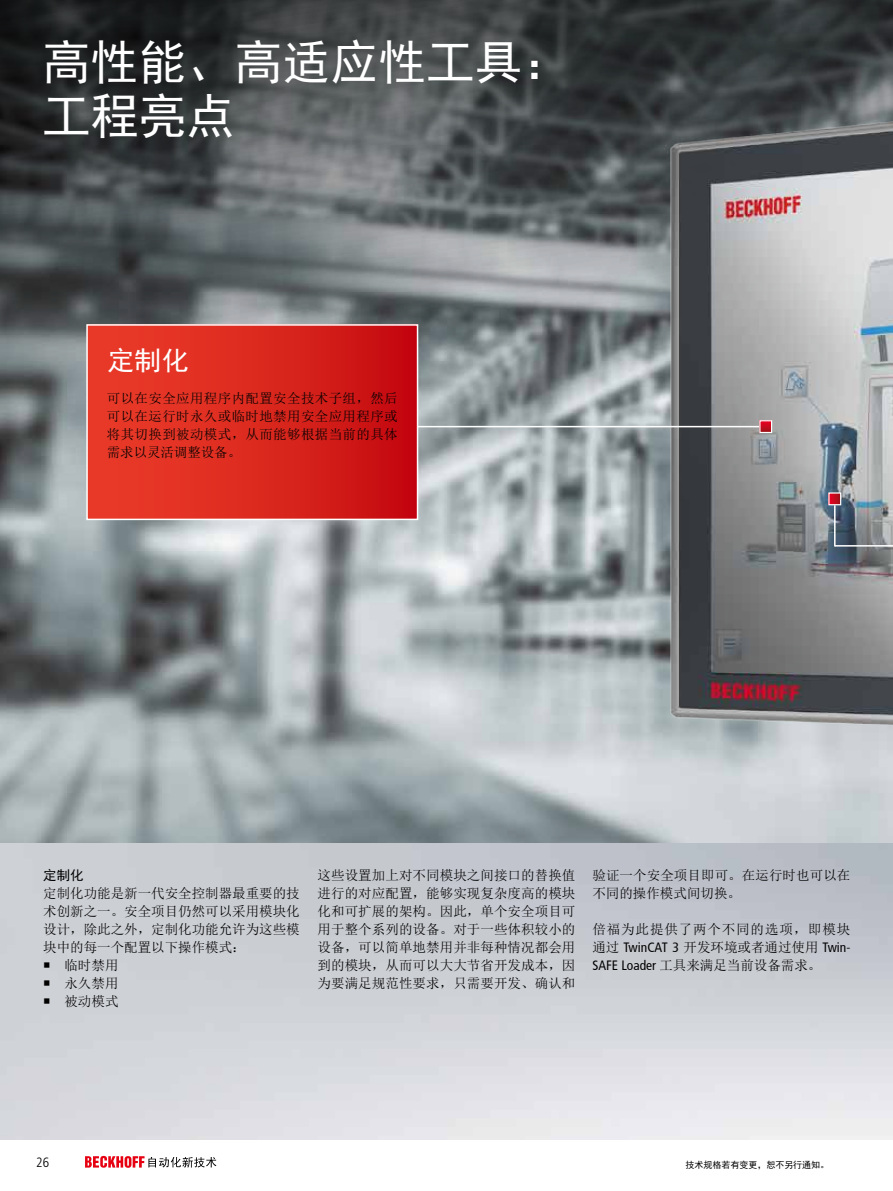
<style>
.page{position:relative;width:893px;height:1191px;background:#fff}
.page>*{position:absolute;margin:0;border:0;box-sizing:border-box;transform-origin:0 0}
.t1{font:48px/54px "Sim Hei";color:#fff}
.t2{font:27px "Sim Hei";color:#fff}
.t3{font:13.5px/18px "Sim Sun";letter-spacing:.005em;color:#000;text-align:justify}
.t4{font:condensed 13.5px "Frutiger";color:#000}
.t5{font:13.5px "Sim Sun";letter-spacing:.065em;color:#000}
.t6{font:13.5px "Sim Hei";color:#000}
.t7{font:300 condensed 13.5px "Frutiger LT Pro";color:#000}
.t8{font:9px "Sim Hei";color:#000}
.s1{font-family:"Sim Sun";font-stretch:normal}
.s2{font-family:"Frutiger";font-stretch:condensed}
</style>
<div class="page">
<svg style="left:85px;top:1155px;width:131px;height:12px"></svg>
<svg style="left:0;top:0;width:493px;height:843px;background:#777e80"></svg>
<img style="left:493px;top:0;width:400px;height:843px">
<hr style="left:282px;top:426px;width:477px;height:1px;background:#fff">
<svg style="left:761px;top:422px;width:9px;height:9px"></svg>
<div style="left:759px;top:420px;width:13px;height:13px;border:1px solid #fff"></div>
<div style="left:87px;top:325px;width:331px;height:194px;background:linear-gradient(to right,#ee412b,#c60c10)"></div>
<div style="left:86px;top:324px;width:332px;height:196px;border:2px solid #fff"></div>
<hr style="left:835px;top:545px;width:58px;height:1px;background:#fff">
<hr style="left:834px;top:505px;width:1px;height:41px;background:#fff">
<svg style="left:830px;top:494px;width:9px;height:9px"></svg>
<div style="left:828px;top:492px;width:13px;height:13px;border:1px solid #fff"></div>
<svg style="left:44px;top:962px;width:6px;height:5px"></svg>
<svg style="left:44px;top:980px;width:6px;height:5px"></svg>
<svg style="left:44px;top:998px;width:6px;height:5px"></svg>
<h1 class="t1" style="left:43px;top:35px;width:530px">高性能、高适应性工具：工程亮点</h1>
<h2 class="t2" style="left:107px;top:347px;width:83px">定制化</h2>
<p class="t3" style="left:107px;top:389px;width:292px">可以在安全应用程序内配置安全技术子组，然后可以在运行时永久或临时地禁用安全应用程序或将其切换到被动模式，从而能够根据当前的具体需求以灵活调整设备。</p>
<p class="t6" style="left:43px;top:868px;width:42px">定制化</p>
<p class="t3" style="left:43px;top:884px;width:258px">定制化功能是新一代安全控制器最重要的技</p>
<p class="t3" style="left:43px;top:902px;width:258px">术创新之一。安全项目仍然可以采用模块化</p>
<p class="t3" style="left:43px;top:920px;width:258px">设计，除此之外，定制化功能允许为这些模</p>
<p class="t3" style="left:43px;top:938px;width:204px">块中的每一个配置以下操作模式：</p>
<p class="t3" style="left:64px;top:956px;width:55px">临时禁用</p>
<p class="t3" style="left:64px;top:974px;width:55px">永久禁用</p>
<p class="t3" style="left:64px;top:992px;width:55px">被动模式</p>
<p class="t3" style="left:317px;top:866px;width:259px">这些设置加上对不同模块之间接口的替换值进行的对应配置，能够实现复杂度高的模块化和可扩展的架构。因此，单个安全项目可用于整个系列的设备。对于一些体积较小的设备，可以简单地禁用并非每种情况都会用到的模块，从而可以大大节省开发成本，因为要满足规范性要求，只需要开发、确认和</p>
<p class="t3" style="left:592px;top:866px;width:259px">验证一个安全项目即可。在运行时也可以在不同的操作模式间切换。</p>
<p class="t5" style="left:592px;top:922px;width:259px">倍福为此提供了两个不同的选项，即模块</p>
<p class="t4" style="left:592px;top:939px;width:259px"><span class="s1">通过</span> TwinCAT 3 <span class="s1">开发环境或者通过使用</span> Twin-</p>
<p class="t3" style="left:592px;top:956px;width:230px"><span class="s2">SAFE Loader</span> 工具来满足当前设备需求。</p>
<p class="t7" style="left:36px;top:1154px;width:15px">26</p>
<p class="t8" style="left:685px;top:1160px;width:145px">技术规格若有变更，恕不另行通知。</p>
</div>
